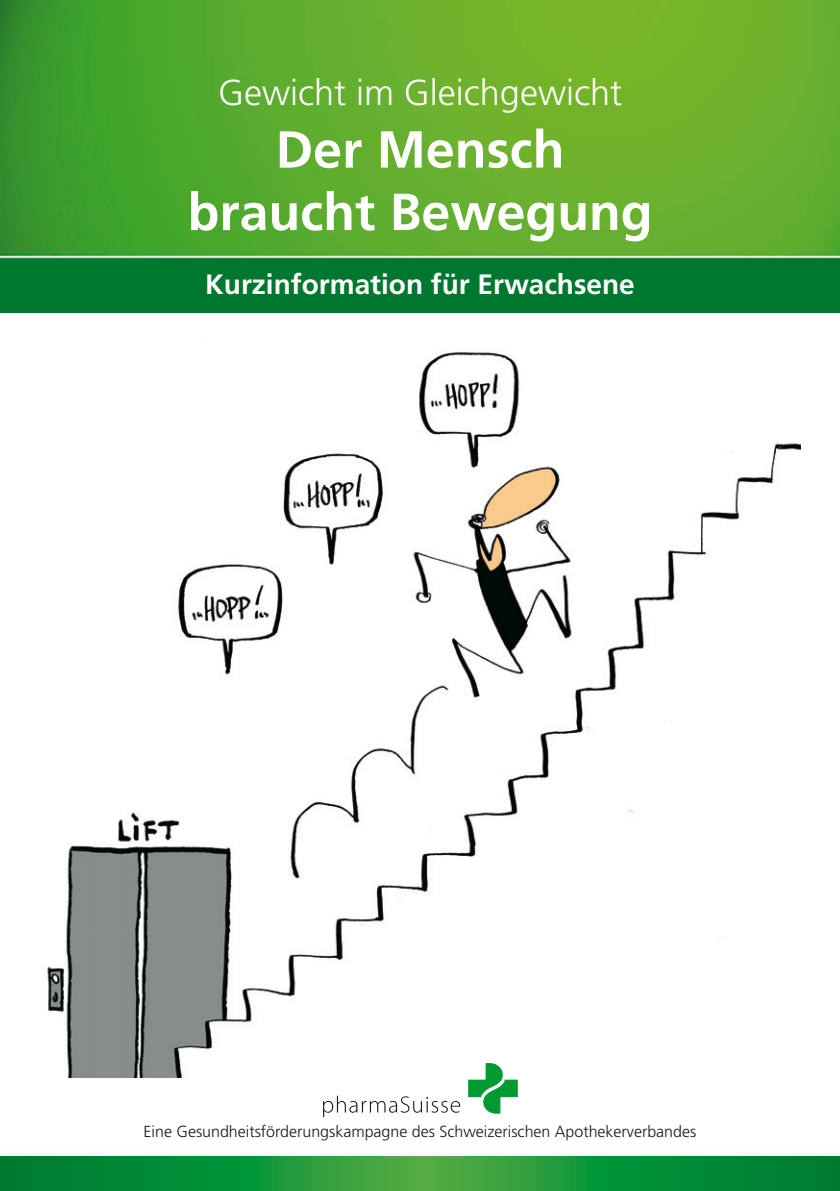
<style>
.page{position:relative;width:840px;height:1191px;background:#fff}
.page>*{position:absolute;margin:0;border:0;box-sizing:border-box;transform-origin:0 0}
.t1{font:700 52px/62.4px "Frutiger";color:#fff;text-align:center}
.t2{font:300 36px "Frutiger";color:#fff}
.t3{font:700 28px "Frutiger";color:#fff}
.t4{font:300 16px "Frutiger";color:#1a171c}
</style>
<div class="page">
<img style="left:34px;top:312px;width:766px;height:765px">
<img style="left:0;top:0;width:839px;height:312px">
<div style="left:314px;top:1057px;width:209px;height:66px;background:#fff"></div>
<svg style="left:468px;top:1063px;width:49px;height:50px"></svg>
<svg style="left:323px;top:1095px;width:137px;height:22px"></svg>
<img style="left:0;top:1156px;width:839px;height:1px">
<svg style="left:0;top:1157px;width:839px;height:33px;background:#159238"></svg>
<h2 class="t2" style="left:218px;top:78px;width:405px">Gewicht im Gleichgewicht</h2>
<h1 class="t1" style="left:187px;top:122px;width:466px">Der Mensch braucht Bewegung</h1>
<h3 class="t3" style="left:205px;top:273px;width:430px">Kurzinformation für Erwachsene</h3>
<p class="t4" style="left:143px;top:1125px;width:554px">Eine Gesundheitsförderungskampagne des Schweizerischen Apothekerverbandes</p>
</div>
